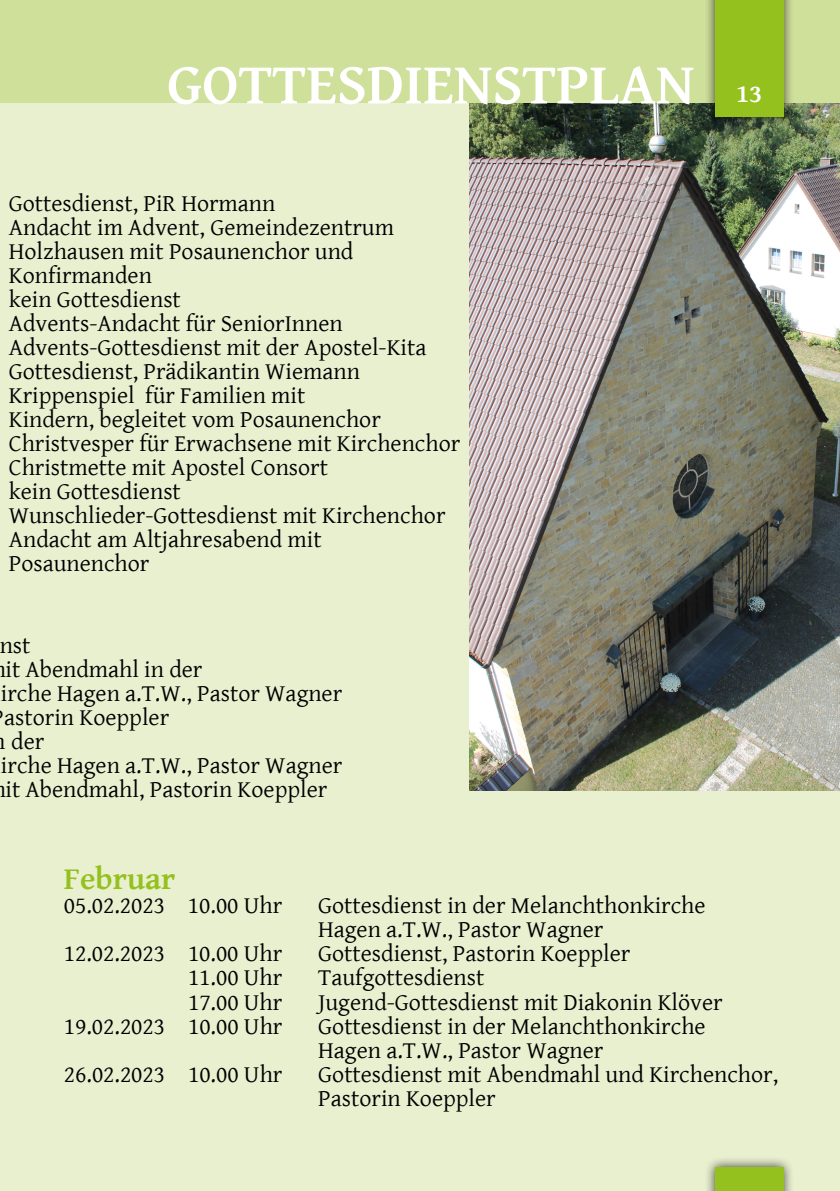
<style>
.page{position:relative;width:840px;height:1191px;background:#fff}
.page>*{position:absolute;margin:0;border:0;box-sizing:border-box;transform-origin:0 0}
.t1{font:700 58.2px "Gentium Basic";color:#fff}
.t2{font:700 32px "Gentium Basic";color:#95c11f}
.t3{font:700 26px "Gentium Basic";color:#fff}
.t4{font:24px/24px "Gentium Basic";color:#000}
</style>
<div class="page">
<div style="left:0;top:103px;width:838px;height:1088px;background:#e8f0d0"></div>
<img style="left:469px;top:102px;width:370px;height:689px">
<div style="left:0;top:0;width:839px;height:102px;background:#cfe09b"></div>
<div style="left:703px;top:1156px;width:90px;height:35px;background:#000;opacity:.75"></div>
<div style="left:714px;top:1167px;width:68px;height:24px;background:#95c11f"></div>
<div style="left:703px;top:0;width:90px;height:128px;background:#000;opacity:.75"></div>
<div style="left:714px;top:0;width:68px;height:117px;background:#95c11f"></div>
<h1 class="t1" style="left:167px;top:41px;width:528px">GOTTESDIENSTPLAN</h1>
<p class="t4" style="left:9px;top:190px;width:453px">Gottesdienst, PiR Hormann<br>Andacht im Advent, Gemeindezentrum<br>Holzhausen mit Posaunenchor und<br>Konfirmanden<br>kein Gottesdienst<br>Advents-Andacht für SeniorInnen<br>Advents-Gottesdienst mit der Apostel-Kita<br>Gottesdienst, Prädikantin Wiemann<br>Krippenspiel für Familien mit<br>Kindern, begleitet vom Posaunenchor<br>Christvesper für Erwachsene mit Kirchenchor<br>Christmette mit Apostel Consort<br>kein Gottesdienst<br>Wunschlieder-Gottesdienst mit Kirchenchor<br>Andacht am Altjahresabend mit<br>Posaunenchor</p>
<p class="t4" style="left:-1px;top:632px;width:32px">nst</p>
<p class="t4" style="left:5px;top:656px;width:198px">it Abendmahl in der</p>
<p class="t4" style="left:1px;top:680px;width:342px">irche Hagen a.T.W., Pastor Wagner</p>
<p class="t4" style="left:4px;top:704px;width:166px">astorin Koeppler</p>
<p class="t4" style="left:11px;top:728px;width:35px">der</p>
<p class="t4" style="left:1px;top:752px;width:342px">irche Hagen a.T.W., Pastor Wagner</p>
<p class="t4" style="left:6px;top:776px;width:323px">it Abendmahl, Pastorin Koeppler</p>
<p class="t3" style="left:735px;top:74px;width:28px">13</p>
<h2 class="t2" style="left:64px;top:855px;width:113px">Februar</h2>
<p class="t4" style="left:64px;top:893px;width:220px">05.02.2023 10.00 Uhr</p>
<p class="t4" style="left:318px;top:893px;width:389px">Gottesdienst in der Melanchthonkirche<br>Hagen a.T.W., Pastor Wagner</p>
<p class="t4" style="left:64px;top:941px;width:220px">12.02.2023 10.00 Uhr</p>
<p class="t4" style="left:318px;top:941px;width:313px">Gottesdienst, Pastorin Koeppler</p>
<p class="t4" style="left:188px;top:965px;width:96px">11.00 Uhr</p>
<p class="t4" style="left:318px;top:965px;width:167px">Taufgottesdienst</p>
<p class="t4" style="left:188px;top:989px;width:96px">17.00 Uhr</p>
<p class="t4" style="left:318px;top:989px;width:405px">Jugend-Gottesdienst mit Diakonin Klöver</p>
<p class="t4" style="left:64px;top:1013px;width:220px">19.02.2023 10.00 Uhr</p>
<p class="t4" style="left:318px;top:1013px;width:389px">Gottesdienst in der Melanchthonkirche<br>Hagen a.T.W., Pastor Wagner</p>
<p class="t4" style="left:64px;top:1061px;width:220px">26.02.2023 10.00 Uhr</p>
<p class="t4" style="left:318px;top:1061px;width:461px">Gottesdienst mit Abendmahl und Kirchenchor,<br>Pastorin Koeppler</p>
</div>
